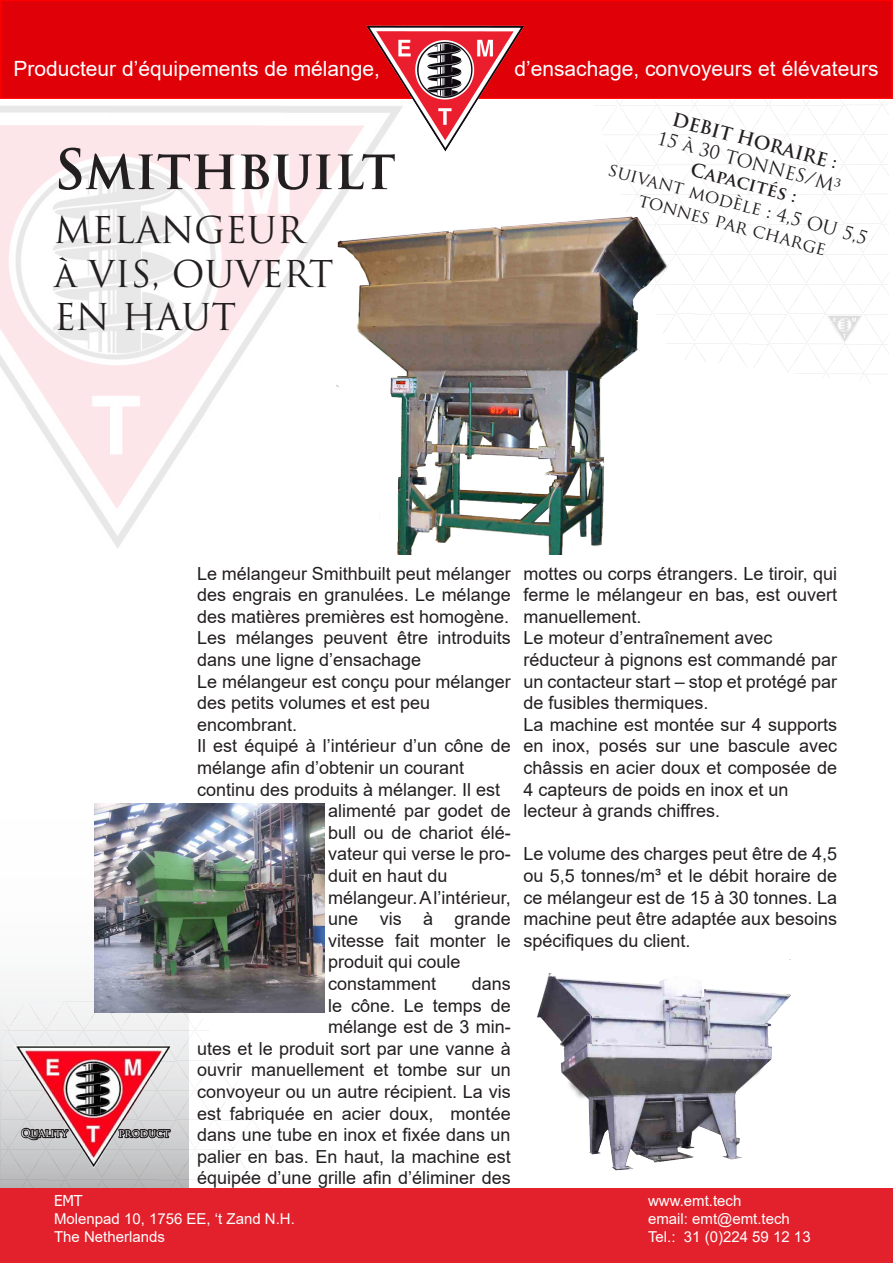
<style>
.page{position:relative;width:893px;height:1263px;background:#fff}
.page>*{position:absolute;margin:0;border:0;box-sizing:border-box;transform-origin:0 0}
.Kop_1{font:700 54px "Trajan Pro";color:#231f20}
.Kop_2{font:36px/43.2px "Trajan Pro";color:#231f20}
.t1{font:21px "Arial";color:#fff}
.Hoofdtekst_Arial_12{font:18px/21.6px "Arial";color:#231f20;text-align:justify}
.Kop_3{font:18px "Trajan Pro";color:#231f20}
.Kop_3-2{font:700 18px "Trajan Pro";color:#231f20}
.t2{font:15px "Arial";color:#fff}
.t3{font:15px "Tahoma";color:#fff}
.t4{font:10.5px "Trajan Pro";color:#fff}
</style>
<div class="page">
<img style="left:594px;top:100px;width:295px;height:282px">
<img style="left:0;top:995px;width:295px;height:193px">
<div style="left:1px;top:0;width:891px;height:98px;background:#df0008"></div>
<div style="left:0;top:0;width:893px;height:99px;border:2px solid #f00"></div>
<img style="left:364px;top:0;width:163px;height:152px">
<img style="left:0;top:106px;width:410px;height:442px">
<div style="left:0;top:1188px;width:893px;height:75px;background:#e3212c"></div>
<img style="left:94px;top:803px;width:230px;height:210px">
<img style="left:335px;top:217px;width:332px;height:338px">
<img style="left:537px;top:973px;width:254px;height:198px">
<img style="left:14px;top:1046px;width:158px;height:123px">
<svg style="left:20px;top:1118px;width:50px;height:30px"></svg>
<svg style="left:117px;top:1127px;width:55px;height:25px"></svg>
<p class="t1" style="left:14px;top:54px;width:368px">Producteur d’équipements de mélange,</p>
<p class="t1" style="left:514px;top:54px;width:366px">d’ensachage, convoyeurs et élévateurs</p>
<p class="Kop_1" style="left:54px;top:136px;width:343px">Smithbuilt</p>
<p class="Kop_2" style="left:54px;top:208px;width:252px">MELANGEUR</p>
<p class="Kop_2" style="left:54px;top:252px;width:281px">à VIS, OUVERT<br>EN HAUT</p>
<p class="Kop_3-2" style="left:676px;top:108px;width:171px;rotate:15deg">DEBIT HORAIRE :</p>
<p class="Kop_3" style="left:661px;top:126px;width:191px;rotate:15deg">15 à 30 TONNES/M³</p>
<p class="Kop_3-2" style="left:694px;top:158px;width:110px;rotate:15deg">Capacités :</p>
<p class="Kop_3" style="left:612px;top:158px;width:269px;rotate:15deg">suivant modèle : 4,5 OU 5,5</p>
<p class="Kop_3" style="left:642px;top:188px;width:195px;rotate:15deg">tonnes par charge</p>
<p class="t4" style="left:21px;top:1126px;width:48px">Quality</p>
<p class="t4" style="left:119px;top:1126px;width:53px">product</p>
<p class="Hoofdtekst_Arial_12" style="left:197px;top:562px;width:315px">Le mélangeur Smithbuilt peut mélanger des engrais en granulées. Le mélange des matières premières est homogène.</p>
<p class="Hoofdtekst_Arial_12" style="left:197px;top:627px;width:315px">Les mélanges peuvent être introduits dans une ligne d’ensachage</p>
<p class="Hoofdtekst_Arial_12" style="left:197px;top:670px;width:315px">Le mélangeur est conçu pour mélanger des petits volumes et est peu</p>
<p class="Hoofdtekst_Arial_12" style="left:197px;top:713px;width:102px">encombrant.</p>
<p class="Hoofdtekst_Arial_12" style="left:197px;top:735px;width:315px">Il est équipé à l’intérieur d’un cône de mélange afin d’obtenir un courant</p>
<p class="Hoofdtekst_Arial_12" style="left:197px;top:778px;width:305px">continu des produits à mélanger. Il est</p>
<p class="Hoofdtekst_Arial_12" style="left:328px;top:800px;width:184px">alimenté par godet de bull ou de chariot élé&shy;vateur qui verse le pro&shy;duit en haut du</p>
<p class="Hoofdtekst_Arial_12" style="left:328px;top:886px;width:184px">mélangeur. A l’intérieur, une vis à grande vitesse fait monter le produit qui coule</p>
<p class="Hoofdtekst_Arial_12" style="left:328px;top:973px;width:110px">constamment</p>
<p class="Hoofdtekst_Arial_12" style="left:197px;top:973px;width:315px;text-align:right">dans<br>le cône. Le temps de<br>mélange est de 3 min-<br>utes et le produit sort par une vanne à ouvrir manuellement et tombe sur un convoyeur ou un autre récipient. La vis est fabriquée en acier doux, montée dans une tube en inox et fixée dans un palier en bas. En haut, la machine est équipée d’une grille afin d’éliminer des</p>
<p class="Hoofdtekst_Arial_12" style="left:523px;top:562px;width:315px">mottes ou corps étrangers. Le tiroir, qui ferme le mélangeur en bas, est ouvert manuellement.</p>
<p class="Hoofdtekst_Arial_12" style="left:523px;top:627px;width:251px">Le moteur d’entraînement avec</p>
<p class="Hoofdtekst_Arial_12" style="left:523px;top:649px;width:315px">réducteur à pignons est commandé par un contacteur start – stop et protégé par de fusibles thermiques.</p>
<p class="Hoofdtekst_Arial_12" style="left:523px;top:713px;width:315px">La machine est montée sur 4 supports en inox, posés sur une bascule avec châssis en acier doux et composée de 4 capteurs de poids en inox et un</p>
<p class="Hoofdtekst_Arial_12" style="left:523px;top:800px;width:198px">lecteur à grands chiffres.</p>
<p class="Hoofdtekst_Arial_12" style="left:523px;top:843px;width:315px">Le volume des charges peut être de 4,5 ou 5,5 tonnes/m³ et le débit horaire de ce mélangeur est de 15 à 30 tonnes. La machine peut être adaptée aux besoins spécifiques du client.</p>
<p class="t3" style="left:54px;top:1190px;width:30px">EMT</p>
<p class="t2" style="left:648px;top:1190px;width:95px">www.emt.tech</p>
<p class="t2" style="left:54px;top:1208px;width:242px">Molenpad 10, 1756 EE, ‘t Zand N.H.</p>
<p class="t2" style="left:648px;top:1208px;width:143px">email: emt@emt.tech</p>
<p class="t2" style="left:54px;top:1226px;width:112px">The Netherlands</p>
<p class="t2" style="left:648px;top:1226px;width:164px">Tel.: 31 (0)224 59 12 13</p>
</div>
